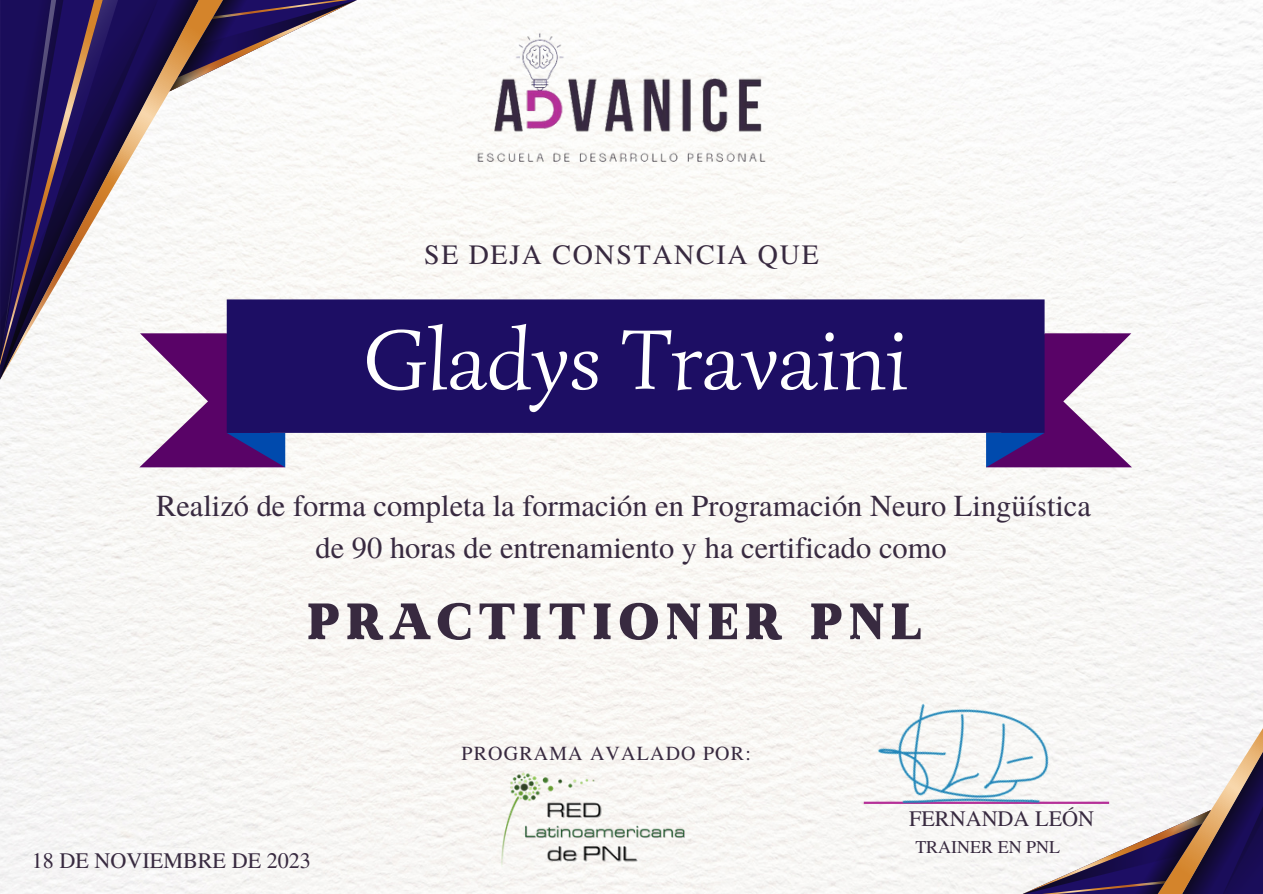
<style>
.page{position:relative;width:1263px;height:894px;background:#fff}
.page>*{position:absolute;margin:0;border:0;box-sizing:border-box;transform-origin:0 0}
.t1{font:86.1px "Simonetta";color:#fff}
.t2{font:51px "Made Winter Solid";letter-spacing:.1em;color:#382a40}
.t3{font:30.45px/41.8px "Te X Gyre Termes";color:#382a40;text-align:center}
.t4{font:27.9px "Te X Gyre Termes";letter-spacing:.06em;color:#382a40}
.t5{font:22.2px "Te X Gyre Termes";color:#382a40}
.t6{font:19.95px "Te X Gyre Termes";letter-spacing:.06em;color:#382a40}
.t7{font:18px "Te X Gyre Termes";color:#382a40}
</style>
<div class="page">
<div style="left:0;top:0;width:1263px;height:893px;background:#f9f8f6"></div>
<svg style="left:139px;top:333px;width:146px;height:134px"></svg>
<div style="left:227px;top:299px;width:817px;height:134px;background:#1d0e64"></div>
<svg style="left:986px;top:333px;width:146px;height:134px"></svg>
<svg style="left:199px;top:91px;width:24px;height:288px;fill:#f9f9f6"></svg>
<svg style="left:158px;top:0;width:41px;height:379px;fill:#f8f8f6"></svg>
<svg style="left:118px;top:0;width:40px;height:379px;fill:#f6f5f3"></svg>
<svg style="left:1px;top:0;width:117px;height:379px"></svg>
<svg style="left:169px;top:0;width:188px;height:91px"></svg>
<svg style="left:1021px;top:520px;width:242px;height:373px"></svg>
<img style="left:460px;top:769px;width:249px;height:105px">
<img style="left:460px;top:0;width:323px;height:299px">
<img style="left:832px;top:646px;width:281px;height:246px">
<p class="t4" style="left:424px;top:234px;width:396px">SE DEJA CONSTANCIA QUE</p>
<p class="t1" style="left:363px;top:306px;width:547px">Gladys Travaini</p>
<p class="t3" style="left:156px;top:483px;width:936px">Realizó de forma completa la formación en Programación Neuro Lingüística de 90 horas de entrenamiento y ha certificado como</p>
<p class="t2" style="left:306px;top:590px;width:618px">PRACTITIONER PNL</p>
<p class="t5" style="left:32px;top:844px;width:281px">18 DE NOVIEMBRE DE 2023</p>
<p class="t6" style="left:461px;top:739px;width:291px">PROGRAMA AVALADO POR:</p>
<p class="t5" style="left:909px;top:802px;width:187px">FERNANDA LEÓN</p>
<p class="t7" style="left:915px;top:834px;width:146px">TRAINER EN PNL</p>
</div>
